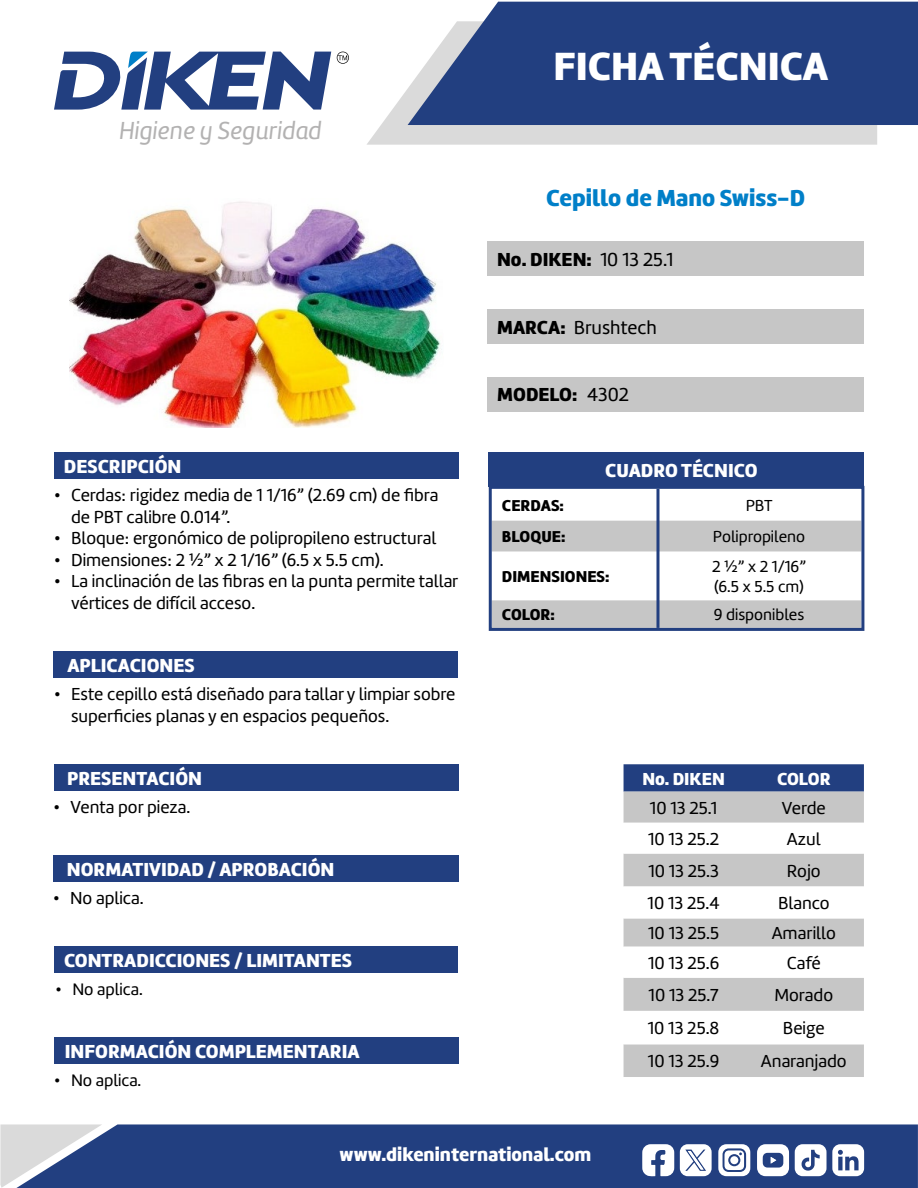
<style>
.page{position:relative;width:918px;height:1188px;background:#fff}
.page>*{position:absolute;margin:0;border:0;box-sizing:border-box;transform-origin:0 0}
.t1{font:40.8px "Amelia Basic Black";color:#fff}
.t2{font:25.5px "Amelia Basic Italic";color:#b3b2b2}
.t3{font:24px "Amelia Basic Black";color:#007fc8}
.t4{font:19.5px "Amelia Basic Black";color:#fff}
.t5{font:19.5px "Amelia Basic Black";color:#000}
.t6{font:19.5px "Amelia Basic";color:#000}
.t7{font:18px/21.6px "Amelia Basic";color:#000}
.t8{font:18px "Amelia Basic Black";color:#fff}
.t9{font:17.25px "Amelia Basic";color:#000}
.t10{font:16.5px/19.8px "Amelia Basic";color:#000}
.t11{font:16.35px "Amelia Basic Black";color:#000}
.s1{font-family:"Amelia Basic"}
.s2{font-family:"Amelia Basic Black"}
</style>
<div class="page">
<div style="left:102px;top:1124px;width:816px;height:64px;background:#223f80"></div>
<svg style="left:0;top:1124px;width:102px;height:64px;background:#9ea8bf"></svg>
<svg style="left:367px;top:88px;width:510px;height:57px;background:#ddddde"></svg>
<svg style="left:408px;top:2px;width:510px;height:123px;background:#36508b"></svg>
<svg style="left:54px;top:51px;width:277px;height:59px"></svg>
<svg style="left:337px;top:52px;width:12px;height:12px"></svg>
<svg style="left:680px;top:1144px;width:32px;height:32px"></svg>
<svg style="left:642px;top:1144px;width:32px;height:32px"></svg>
<svg style="left:718px;top:1144px;width:32px;height:32px"></svg>
<div style="left:730px;top:1156px;width:8px;height:8px;background:#fff;border-radius:50%"></div>
<svg style="left:757px;top:1144px;width:32px;height:32px"></svg>
<svg style="left:795px;top:1144px;width:69px;height:32px"></svg>
<div style="left:489px;top:452px;width:375px;height:34px;background:#223f80"></div>
<div style="left:487px;top:241px;width:377px;height:34px;background:#c6c6c6"></div>
<div style="left:487px;top:310px;width:377px;height:34px;background:#c6c6c6"></div>
<div style="left:487px;top:377px;width:377px;height:34px;background:#c6c6c6"></div>
<div style="left:54px;top:452px;width:405px;height:27px;background:#223f80"></div>
<div style="left:53px;top:651px;width:405px;height:27px;background:#223f80"></div>
<div style="left:54px;top:764px;width:405px;height:27px;background:#223f80"></div>
<div style="left:53px;top:855px;width:405px;height:27px;background:#223f80"></div>
<svg style="left:624px;top:764px;width:240px;height:28px;background:#284483"></svg>
<div style="left:624px;top:792px;width:240px;height:285px;background:#c6c6c6"></div>
<svg style="left:624px;top:823px;width:240px;height:221px"></svg>
<svg style="left:493px;top:490px;width:367px;height:137px"></svg>
<div style="left:489px;top:486px;width:375px;height:145px;border:3px solid #223f80"></div>
<hr style="left:656px;top:489px;width:3px;height:139px;background:#223f80">
<div style="left:54px;top:947px;width:404px;height:26px;background:#223f80"></div>
<div style="left:54px;top:1037px;width:404px;height:27px;background:#223f80"></div>
<img style="left:70px;top:201px;width:372px;height:227px">
<h2 class="t2" style="left:119px;top:116px;width:204px">Higiene y Seguridad</h2>
<p class="t4" style="left:64px;top:455px;width:119px">DESCRIPCIÓN</p>
<p class="t7" style="left:71px;top:484px;width:369px;text-indent:-17px">• Cerdas: rigidez media de 1 1/16” (2.69 cm) de fibra de PBT calibre 0.014”.</p>
<p class="t7" style="left:54px;top:527px;width:384px">• Bloque: ergonómico de polipropileno estructural</p>
<p class="t7" style="left:54px;top:549px;width:331px">• Dimensiones: 2 ¾” x 2 1/16” (6.5 x 5.5 cm).</p>
<p class="t7" style="left:71px;top:571px;width:389px;text-indent:-17px">• La inclinación de las fibras en la punta permite tallar vértices de difícil acceso.</p>
<p class="t4" style="left:67px;top:654px;width:129px">APLICACIONES</p>
<p class="t7" style="left:71px;top:683px;width:386px;text-indent:-17px">• Este cepillo está diseñado para tallar y limpiar sobre superficies planas y en espacios pequeños.</p>
<p class="t4" style="left:67px;top:767px;width:136px">PRESENTACIÓN</p>
<p class="t7" style="left:54px;top:796px;width:138px">• Venta por pieza.</p>
<p class="t4" style="left:67px;top:858px;width:269px">NORMATIVIDAD / APROBACIÓN</p>
<p class="t7" style="left:53px;top:887px;width:92px">• No aplica.</p>
<p class="t4" style="left:64px;top:949px;width:289px">CONTRADICCIONES / LIMITANTES</p>
<p class="t9" style="left:55px;top:979px;width:89px">• No aplica.</p>
<p class="t4" style="left:65px;top:1040px;width:296px">INFORMACIÓN COMPLEMENTARIA</p>
<p class="t9" style="left:54px;top:1070px;width:89px">• No aplica.</p>
<h1 class="t1" style="left:553px;top:41px;width:276px">FICHA TÉCNICA</h1>
<h3 class="t3" style="left:546px;top:184px;width:260px">Cepillo de Mano Swiss-D</h3>
<p class="t5" style="left:497px;top:248px;width:178px">No. DIKEN: <span class="s1">10 13 25.1</span></p>
<p class="t6" style="left:497px;top:316px;width:161px"><span class="s2">MARCA:</span> Brushtech</p>
<p class="t5" style="left:497px;top:383px;width:133px">MODELO: <span class="s1">4302</span></p>
<p class="t4" style="left:605px;top:458px;width:154px">CUADRO TÉCNICO</p>
<p class="t11" style="left:502px;top:496px;width:64px">CERDAS:</p>
<p class="t10" style="left:746px;top:496px;width:28px">PBT</p>
<p class="t11" style="left:502px;top:527px;width:65px">BLOQUE:</p>
<p class="t10" style="left:713px;top:527px;width:94px">Polipropileno</p>
<p class="t11" style="left:502px;top:567px;width:109px">DIMENSIONES:</p>
<p class="t10" style="left:712px;top:557px;width:96px">2 ¾” x 2 1/16” (6.5 x 5.5 cm)</p>
<p class="t11" style="left:502px;top:605px;width:54px">COLOR:</p>
<p class="t10" style="left:714px;top:605px;width:92px">9 disponibles</p>
<p class="t8" style="left:642px;top:768px;width:84px">No. DIKEN</p>
<p class="t8" style="left:777px;top:768px;width:55px">COLOR</p>
<p class="t7" style="left:650px;top:797px;width:69px">10 13 25.1</p>
<p class="t7" style="left:782px;top:797px;width:46px">Verde</p>
<p class="t7" style="left:648px;top:828px;width:73px">10 13 25.2</p>
<p class="t7" style="left:787px;top:828px;width:35px">Azul</p>
<p class="t7" style="left:648px;top:860px;width:72px">10 13 25.3</p>
<p class="t7" style="left:787px;top:860px;width:35px">Rojo</p>
<p class="t7" style="left:648px;top:893px;width:73px">10 13 25.4</p>
<p class="t7" style="left:778px;top:893px;width:53px">Blanco</p>
<p class="t7" style="left:648px;top:923px;width:72px">10 13 25.5</p>
<p class="t7" style="left:772px;top:923px;width:66px">Amarillo</p>
<p class="t7" style="left:648px;top:952px;width:73px">10 13 25.6</p>
<p class="t7" style="left:787px;top:952px;width:35px">Café</p>
<p class="t7" style="left:649px;top:984px;width:71px">10 13 25.7</p>
<p class="t7" style="left:774px;top:984px;width:60px">Morado</p>
<p class="t7" style="left:648px;top:1018px;width:73px">10 13 25.8</p>
<p class="t7" style="left:783px;top:1018px;width:43px">Beige</p>
<p class="t7" style="left:648px;top:1051px;width:73px">10 13 25.9</p>
<p class="t7" style="left:761px;top:1051px;width:87px">Anaranjado</p>
<p class="t4" style="left:340px;top:1143px;width:253px">www.dikeninternational.com</p>
</div>
